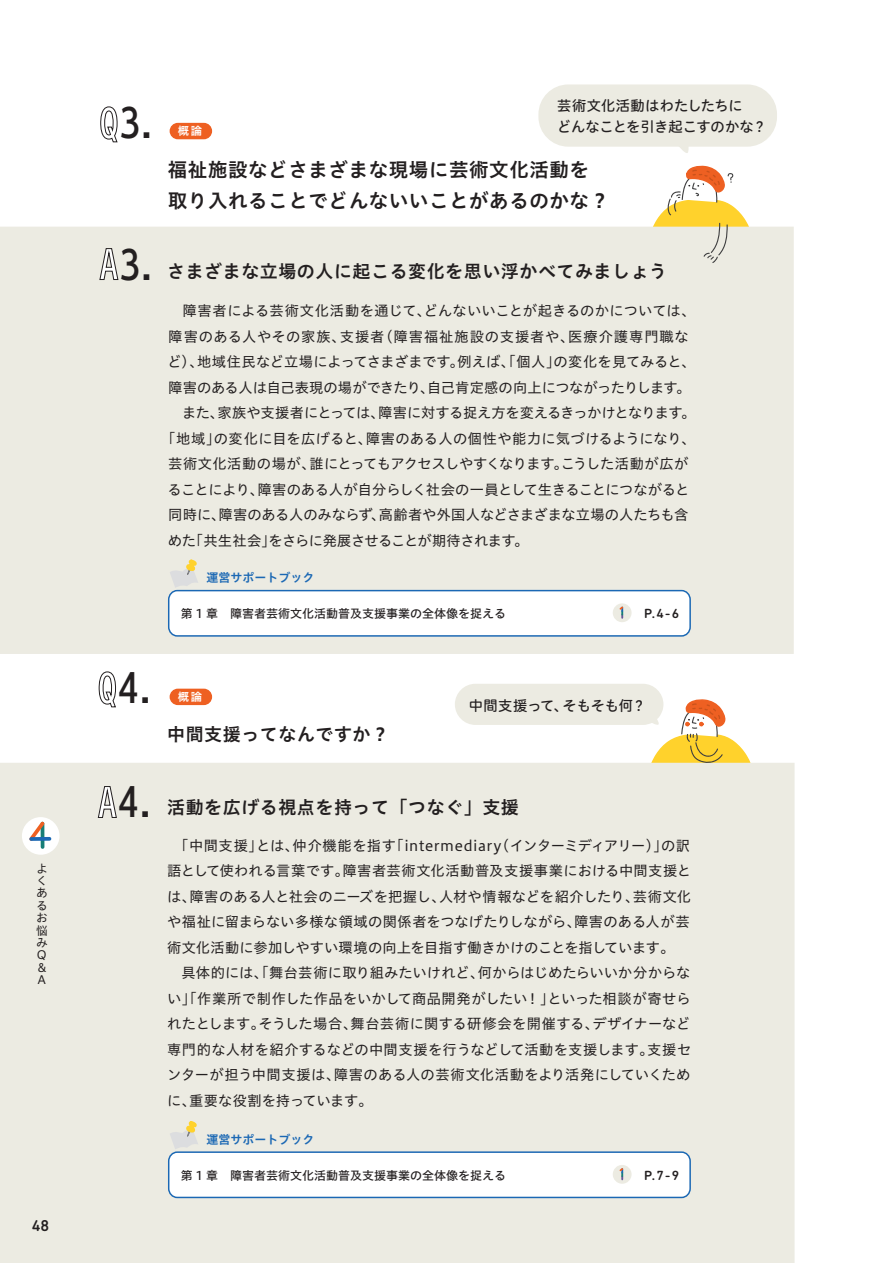
<style>
.page{position:relative;width:893px;height:1263px;background:#fff}
.page>*{position:absolute;margin:0;border:0;box-sizing:border-box;transform-origin:0 0}
.t1{font:500 39px "UD Shin Go C Ofiz Pr 6";color:#231f20}
.t2{font:19.5px/31.5px "Hiragino UD Sans Std N W6";letter-spacing:.03em;color:#231f20}
.t3{font:18px "Hiragino UD Sans Std N W6";letter-spacing:.03em;color:#231f20}
.t4{font:500 15.9px "DIN Next Rounded LT Pro";color:#231f20}
.t5{font:14.25px/25.5px "Hiragino UD Sans Std N W4";color:#231f20;text-align:justify}
.t6{font:14.25px "Hiragino UD Sans Std W4";color:#231f20}
.t7{font:14.25px "Hiragino UD Sans Std W4";letter-spacing:-.02em;color:#231f20}
.t8{font:14.25px/21.3px "Hiragino UD Sans R Std N W5";letter-spacing:-.01em;color:#231f20}
.t9{font:14.25px "Hiragino UD Sans Std W4";letter-spacing:.025em;color:#231f20}
.t10{font:14.25px "Hiragino UD Sans Std W4";letter-spacing:.07em;color:#231f20}
.t11{font:14.25px "Hiragino UD Sans Std W4";letter-spacing:-.025em;color:#231f20}
.t12{font:500 13.5px "DIN Next Rounded LT Pro";color:#231f20}
.t13{font:12px "Hiragino UD Sans Std W5";color:#231f20}
.t14{font:12px "Hiragino UD Sans Std W6";color:#1b68b4}
.t15{font:11.7px/12.5px "Hiragino UD Sans Std W4";color:#231f20}
.t16{font:11.25px "Hiragino UD Sans Std N W6";color:#fff}
.s1{color:#fff}
</style>
<div class="page">
<div style="left:0;top:227px;width:794px;height:427px;background:#ecebe2"></div>
<div style="left:0;top:763px;width:795px;height:500px;background:#ecebe2"></div>
<div style="left:538px;top:84px;width:239px;height:63px;background:#ecebe2;border-radius:30px"></div>
<svg style="left:680px;top:147px;width:9px;height:6px"></svg>
<svg style="left:646px;top:165px;width:111px;height:98px"></svg>
<svg style="left:455px;top:684px;width:303px;height:110px"></svg>
<svg style="left:99px;top:248px;width:20px;height:32px"></svg>
<svg style="left:97px;top:786px;width:20px;height:32px"></svg>
<svg style="left:98px;top:671px;width:18px;height:37px"></svg>
<div style="left:170px;top:123px;width:42px;height:16px;background:#ee6022;border-radius:8px"></div>
<div style="left:170px;top:689px;width:42px;height:16px;background:#ee6022;border-radius:8px"></div>
<svg style="left:100px;top:106px;width:18px;height:37px"></svg>
<div style="left:169px;top:591px;width:521px;height:45px;background:#fff;border-radius:9px"></div>
<div style="left:168px;top:590px;width:523px;height:47px;border:1px solid #1b68b4;border-radius:9px"></div>
<div style="left:169px;top:1152px;width:521px;height:45px;background:#fff;border-radius:9px"></div>
<div style="left:168px;top:1151px;width:523px;height:47px;border:1px solid #1b68b4;border-radius:9px"></div>
<svg style="left:170px;top:560px;width:28px;height:28px"></svg>
<svg style="left:170px;top:1121px;width:28px;height:28px"></svg>
<div style="left:613px;top:603px;width:19px;height:19px;background:#ecebe2;border-radius:50%"></div>
<svg style="left:619px;top:606px;width:5px;height:12px"></svg>
<div style="left:613px;top:1165px;width:19px;height:19px;background:#ecebe2;border-radius:50%"></div>
<svg style="left:619px;top:1168px;width:5px;height:11px"></svg>
<div style="left:22px;top:817px;width:38px;height:38px;background:#fff;border-radius:50%"></div>
<hr style="left:41px;top:823px;width:3px;height:24px;background:#177e76">
<svg style="left:26px;top:818px;width:22px;height:26px"></svg>
<svg style="left:31px;top:837px;width:18px;height:4px"></svg>
<p class="t15" style="left:36px;top:861px;width:13px">よくあるお悩み<br>Q＆<br>A</p>
<p class="t4" style="left:32px;top:1216px;width:19px">48</p>
<h1 class="t1" style="left:120px;top:93px;width:33px">3.</h1>
<h1 class="t1" style="left:99px;top:234px;width:55px"><span class="s1">A</span>3.</h1>
<p class="t16" style="left:178px;top:122px;width:26px">概論</p>
<p class="t8" style="left:557px;top:94px;width:211px">芸術文化活動はわたしたちに<br>どんなことを引き起こすのかな？</p>
<h2 class="t2" style="left:168px;top:152px;width:443px">福祉施設などさまざまな現場に芸術文化活動を取り入れることでどんないいことがあるのかな？</h2>
<p class="t3" style="left:167px;top:258px;width:502px">さまざまな立場の人に起こる変化を思い浮かべてみましょう</p>
<p class="t6" style="left:182px;top:300px;width:515px">障害者による芸術文化活動を通じて、どんないいことが起きるのかについては、</p>
<p class="t10" style="left:168px;top:325px;width:522px">障害のある人やその家族、支援者（障害福祉施設の支援者や、医療介護専門職な</p>
<p class="t6" style="left:167px;top:351px;width:530px">ど）、地域住民など立場によってさまざまです。例えば、「個人」の変化を見てみると、</p>
<p class="t7" style="left:168px;top:376px;width:524px">障害のある人は自己表現の場ができたり、自己肯定感の向上につながったりします。</p>
<p class="t6" style="left:182px;top:402px;width:515px">また、家族や支援者にとっては、障害に対する捉え方を変えるきっかけとなります。</p>
<p class="t9" style="left:161px;top:427px;width:536px">「地域」の変化に目を広げると、障害のある人の個性や能力に気づけるようになり、</p>
<p class="t7" style="left:168px;top:453px;width:522px">芸術文化活動の場が、誰にとってもアクセスしやすくなります。こうした活動が広が</p>
<p class="t7" style="left:168px;top:478px;width:523px">ることにより、障害のある人が自分らしく社会の一員として生きることにつながると</p>
<p class="t6" style="left:168px;top:504px;width:522px">同時に、障害のある人のみならず、高齢者や外国人などさまざまな立場の人たちも含</p>
<p class="t11" style="left:168px;top:529px;width:362px">めた「共生社会」をさらに発展させることが期待されます。</p>
<p class="t14" style="left:206px;top:569px;width:109px">運営サポートブック</p>
<p class="t13" style="left:181px;top:604px;width:327px">第 1 章　障害者芸術文化活動普及支援事業の全体像を捉える</p>
<p class="t12" style="left:644px;top:606px;width:36px">P.4-6</p>
<h1 class="t1" style="left:119px;top:657px;width:33px">4.</h1>
<h1 class="t1" style="left:98px;top:771px;width:54px"><span class="s1">A</span>4.</h1>
<p class="t16" style="left:178px;top:688px;width:26px">概論</p>
<p class="t3" style="left:167px;top:720px;width:223px">中間支援ってなんですか？</p>
<p class="t8" style="left:469px;top:694px;width:179px">中間支援って、そもそも何？</p>
<p class="t3" style="left:167px;top:794px;width:353px">活動を広げる視点を持って「つなぐ」支援</p>
<p class="t5" style="left:167px;top:832px;width:525px;text-indent:7px">「中間支援」とは、仲介機能を指す「intermediary（インターミディアリー）」の訳語として使われる言葉です。障害者芸術文化活動普及支援事業における中間支援とは、障害のある人と社会のニーズを把握し、人材や情報などを紹介したり、芸術文化や福祉に留まらない多様な領域の関係者をつなげたりしながら、障害のある人が芸術文化活動に参加しやすい環境の向上を目指す働きかけのことを指しています。</p>
<p class="t5" style="left:167px;top:959px;width:526px;text-indent:14px">具体的には、「舞台芸術に取り組みたいけれど、何からはじめたらいいか分からない」「作業所で制作した作品をいかして商品開発がしたい！」といった相談が寄せられたとします。そうした場合、舞台芸術に関する研修会を開催する、デザイナーなど専門的な人材を紹介するなどの中間支援を行うなどして活動を支援します。支援センターが担う中間支援は、障害のある人の芸術文化活動をより活発にしていくために、重要な役割を持っています。</p>
<p class="t14" style="left:206px;top:1130px;width:109px">運営サポートブック</p>
<p class="t13" style="left:181px;top:1166px;width:327px">第 1 章　障害者芸術文化活動普及支援事業の全体像を捉える</p>
<p class="t12" style="left:644px;top:1167px;width:36px">P.7-9</p>
</div>
